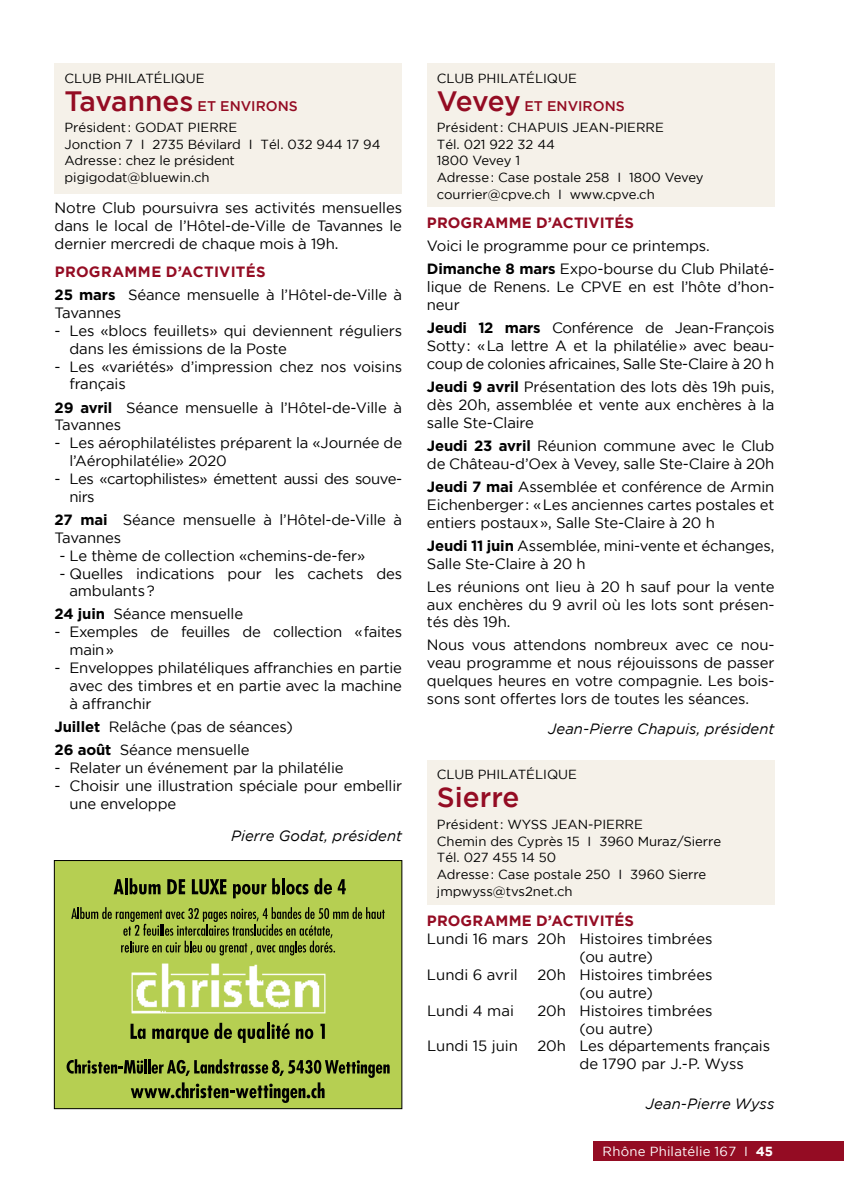
<style>
.page{position:relative;width:844px;height:1191px;background:#fff}
.page>*{position:absolute;margin:0;border:0;box-sizing:border-box;transform-origin:0 0}
.t1{font:500 28px "Gotham";color:#940c23}
.t2{font:14.88px/17.8px "Gotham";letter-spacing:-.01em;color:#000}
.t3{font:italic 14.88px "Gotham";letter-spacing:.005em;color:#000}
.t4{font:14.88px/17.8px "Gotham";letter-spacing:-.03em;color:#000}
.t5{font:700 14.88px "Gotham";letter-spacing:.005em;color:#940c23}
.t6{font:500 14px "Gotham";color:#940c23}
.t7{font:13.12px/16.6px "Gotham";color:#000}
.t8{font:13.12px "Gotham";letter-spacing:.02em;color:#fff}
.s1{font-size:28px}
.s2{font-weight:700;color:#940c23}
.s3{font-weight:700}
</style>
<div class="page">
<div style="left:593px;top:1141px;width:250px;height:20px;background:#940c23"></div>
<div style="left:55px;top:63px;width:347px;height:130px;background:#f5f1e9"></div>
<div style="left:427px;top:63px;width:347px;height:144px;background:#f5f1e9"></div>
<div style="left:54px;top:860px;width:348px;height:248px;background:#b6cf52"></div>
<img style="left:131px;top:963px;width:195px;height:51px">
<svg style="left:71px;top:907px;width:313px;height:48px"></svg>
<svg style="left:114px;top:878px;width:46px;height:16px"></svg>
<svg style="left:167px;top:879px;width:18px;height:15px"></svg>
<svg style="left:192px;top:879px;width:34px;height:15px"></svg>
<svg style="left:233px;top:884px;width:33px;height:14px"></svg>
<svg style="left:272px;top:878px;width:36px;height:16px"></svg>
<svg style="left:314px;top:878px;width:32px;height:16px"></svg>
<svg style="left:130px;top:1023px;width:15px;height:16px"></svg>
<svg style="left:152px;top:1028px;width:56px;height:15px"></svg>
<svg style="left:214px;top:1022px;width:76px;height:21px"></svg>
<svg style="left:296px;top:1028px;width:17px;height:11px"></svg>
<svg style="left:320px;top:1023px;width:5px;height:15px"></svg>
<svg style="left:67px;top:1059px;width:322px;height:44px"></svg>
<div style="left:54px;top:860px;width:348px;height:249px;border:1px solid #000"></div>
<div style="left:427px;top:760px;width:347px;height:144px;background:#f5f1e9"></div>
<p class="t7" style="left:64px;top:69px;width:141px">CLUB PHILATÉLIQUE</p>
<p class="t6" style="left:64px;top:98px;width:235px"><span class="s1">Tavannes</span> ET ENVIRONS</p>
<p class="t7" style="left:64px;top:119px;width:317px">Président : GODAT PIERRE<br>Jonction 7 I 2735 Bévilard I Tél. 032 944 17 94<br>Adresse: chez le président pigigodat@bluewin.ch</p>
<p class="t2" style="left:55px;top:199px;width:349px;text-align:justify">Notre Club poursuivra ses activités mensuelles dans le local de l’Hôtel-de-Ville de Tavannes le dernier mercredi de chaque mois à 19h.</p>
<p class="t2" style="left:55px;top:260px;width:349px;line-height:23.1px"><span class="s2">PROGRAMME D’ACTIVITÉS<br></span><span class="s3">25 mars</span> Séance mensuelle à l’Hôtel-de-Ville à</p>
<p class="t2" style="left:55px;top:303px;width:68px">Tavannes</p>
<p class="t2" style="left:69px;top:321px;width:334px;text-indent:-15px">- Les «blocs feuillets» qui deviennent réguliers dans les émissions de la Poste</p>
<p class="t2" style="left:69px;top:357px;width:334px;text-indent:-15px">- Les «variétés» d’impression chez nos voisins français</p>
<p class="t2" style="left:55px;top:398px;width:349px"><span class="s3">29 avril</span> Séance mensuelle à l’Hôtel-de-Ville à<br>Tavannes</p>
<p class="t2" style="left:69px;top:434px;width:334px;text-indent:-15px">- Les aérophilatélistes préparent la «Journée de l’Aérophilatélie» 2020</p>
<p class="t4" style="left:69px;top:469px;width:334px;text-indent:-15px">- Les «cartophilistes» émettent aussi des souve&shy;nirs</p>
<p class="t2" style="left:55px;top:510px;width:349px"><span class="s3">27 mai</span> Séance mensuelle à l’Hôtel-de-Ville à<br>Tavannes</p>
<p class="t2" style="left:60px;top:546px;width:307px">- Le thème de collection «chemins-de-fer»</p>
<p class="t2" style="left:69px;top:564px;width:334px;text-indent:-10px">- Quelles indications pour les cachets des ambulants?</p>
<p class="t2" style="left:55px;top:605px;width:190px"><span class="s3">24 juin</span> Séance mensuelle</p>
<p class="t2" style="left:69px;top:623px;width:334px;text-indent:-15px">- Exemples de feuilles de collection «faites main»</p>
<p class="t2" style="left:69px;top:658px;width:334px;text-align:justify;text-indent:-15px">- Enveloppes philatéliques affranchies en partie avec des timbres et en partie avec la machine à affranchir</p>
<p class="t2" style="left:55px;top:715px;width:240px;line-height:23.1px"><span class="s3">Juillet</span> Relâche (pas de séances)<br><span class="s3">26 août</span> Séance mensuelle</p>
<p class="t2" style="left:55px;top:758px;width:290px">- Relater un événement par la philatélie</p>
<p class="t2" style="left:69px;top:776px;width:334px;text-indent:-15px">- Choisir une illustration spéciale pour embellir une enveloppe</p>
<p class="t3" style="left:231px;top:827px;width:172px">Pierre Godat, président</p>
<p class="t7" style="left:436px;top:69px;width:141px">CLUB PHILATÉLIQUE</p>
<p class="t6" style="left:436px;top:98px;width:189px"><span class="s1">Vevey</span> ET ENVIRONS</p>
<p class="t7" style="left:436px;top:119px;width:268px">Président : CHAPUIS JEAN-PIERRE<br>Tél. 021 922 32 44<br>1800 Vevey 1<br>Adresse: Case postale 258 I 1800 Vevey courrier@cpve.ch I www.cpve.ch</p>
<p class="t5" style="left:427px;top:214px;width:209px">PROGRAMME D’ACTIVITÉS</p>
<p class="t2" style="left:427px;top:234px;width:349px;line-height:23.1px">Voici le programme pour ce printemps.<br><span class="s3">Dimanche 8 mars</span> Expo-bourse du Club Philaté-</p>
<p class="t2" style="left:427px;top:278px;width:349px">lique de Renens. Le CPVE en est l’hôte d’hon&shy;neur</p>
<p class="t2" style="left:427px;top:319px;width:349px;text-align:justify"><span class="s3">Jeudi 12 mars</span> Conférence de Jean-François Sotty: «La lettre A et la philatélie» avec beau&shy;coup de colonies africaines, Salle Ste-Claire à 20 h</p>
<p class="t2" style="left:427px;top:378px;width:349px;text-align:justify"><span class="s3">Jeudi 9 avril</span> Présentation des lots dès 19h puis, dès 20h, assemblée et vente aux enchères à la salle Ste-Claire</p>
<p class="t2" style="left:427px;top:436px;width:349px"><span class="s3">Jeudi 23 avril</span> Réunion commune avec le Club de Château-d’Oex à Vevey, salle Ste-Claire à 20h</p>
<p class="t2" style="left:427px;top:477px;width:349px;text-align:justify"><span class="s3">Jeudi 7 mai</span> Assemblée et conférence de Armin Eichenberger : «Les anciennes cartes postales et entiers postaux», Salle Ste-Claire à 20 h</p>
<p class="t2" style="left:427px;top:536px;width:349px"><span class="s3">Jeudi 11 juin</span> Assemblée, mini-vente et échanges,<br>Salle Ste-Claire à 20 h</p>
<p class="t2" style="left:427px;top:577px;width:349px;text-align:justify">Les réunions ont lieu à 20 h sauf pour la vente aux enchères du 9 avril où les lots sont présen&shy;tés dès 19h.</p>
<p class="t2" style="left:427px;top:636px;width:349px;text-align:justify">Nous vous attendons nombreux avec ce nou&shy;veau programme et nous réjouissons de passer quelques heures en votre compagnie. Les bois&shy;sons sont offertes lors de toutes les séances.</p>
<p class="t3" style="left:548px;top:720px;width:228px">Jean-Pierre Chapuis, président</p>
<p class="t7" style="left:437px;top:766px;width:141px">CLUB PHILATÉLIQUE</p>
<h1 class="t1" style="left:437px;top:781px;width:84px">Sierre</h1>
<p class="t7" style="left:437px;top:816px;width:285px">Président : WYSS JEAN-PIERRE<br>Chemin des Cyprès 15 I 3960 Muraz/Sierre<br>Tél. 027 455 14 50<br>Adresse: Case postale 250 I 3960 Sierre jmpwyss@tvs2net.ch</p>
<p class="t5" style="left:427px;top:912px;width:209px">PROGRAMME D’ACTIVITÉS</p>
<p class="t2" style="left:427px;top:929px;width:287px">Lundi 16 mars 20h Histoires timbrées</p>
<p class="t2" style="left:579px;top:947px;width:75px">(ou autre)</p>
<p class="t2" style="left:427px;top:965px;width:92px">Lundi 6 avril</p>
<p class="t2" style="left:579px;top:965px;width:135px;text-indent:-42px">20h Histoires timbrées (ou autre)</p>
<p class="t2" style="left:427px;top:1001px;width:88px">Lundi 4 mai</p>
<p class="t2" style="left:579px;top:1001px;width:135px;text-indent:-42px">20h Histoires timbrées (ou autre)</p>
<p class="t2" style="left:427px;top:1037px;width:92px">Lundi 15 juin</p>
<p class="t2" style="left:579px;top:1037px;width:192px;text-indent:-42px">20h Les départements français de 1790 par J.-P. Wyss</p>
<p class="t3" style="left:645px;top:1095px;width:130px">Jean-Pierre Wyss</p>
<p class="t8" style="left:602px;top:1144px;width:172px">Rhône Philatélie 167 I <span class="s3">45</span></p>
</div>
